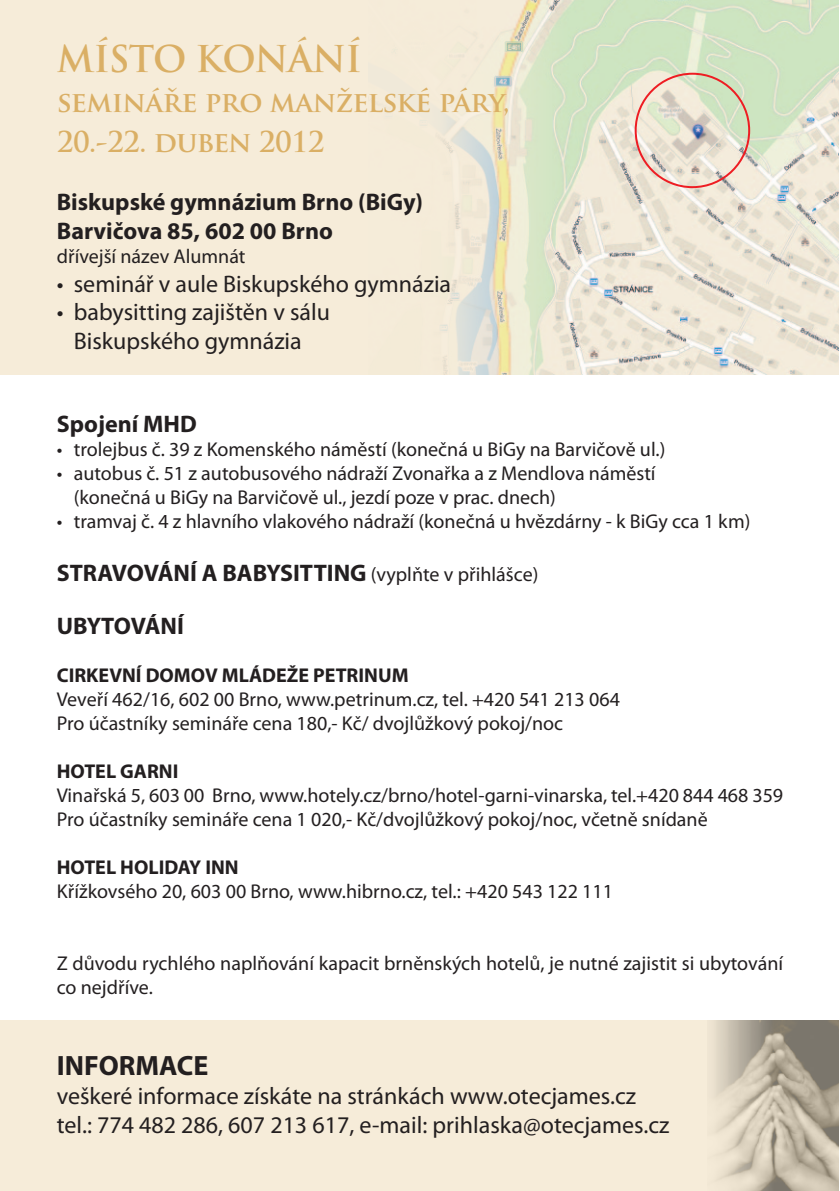
<style>
.page{position:relative;width:840px;height:1191px;background:#fff}
.page>*{position:absolute;margin:0;border:0;box-sizing:border-box;transform-origin:0 0}
.t1{font:700 36px "Trajan Pro";letter-spacing:-.025em;color:#daaf65}
.t2{font:700 28px/40px "Trajan Pro";letter-spacing:-.02em;color:#daaf65}
.t3{font:700 28px "Myriad Pro";color:#231f20}
.t4{font:24px/28.8px "Myriad Pro";color:#231f20;text-align:center}
.t5{font:700 24px/28.8px "Myriad Pro";color:#231f20}
.t6{font:20px/24px "Myriad Pro";color:#231f20}
.t7{font:700 20px "Myriad Pro";color:#231f20}
.s1{font-weight:400;font-size:20px}
</style>
<div class="page">
<div style="left:0;top:1px;width:838px;height:373px;background:#f6ecd9"></div>
<img style="left:394px;top:1px;width:444px;height:373px">
<div style="left:0;top:1020px;width:838px;height:171px;background:#f6ecd9"></div>
<div style="left:634px;top:73px;width:115px;height:115px;border:2px solid #ee1d23;border-radius:50%"></div>
<img style="left:713px;top:1020px;width:125px;height:171px">
<h1 class="t1" style="left:57px;top:37px;width:306px">MÍSTO KONÁNÍ</h1>
<h2 class="t2" style="left:57px;top:83px;width:454px">semináře pro manželské páry,<br>20.-22. duben 2012</h2>
<p class="t5" style="left:57px;top:187px;width:367px">Biskupské gymnázium Brno (BiGy)<br>Barvičova 85, 602 00 Brno</p>
<p class="t6" style="left:57px;top:244px;width:190px">dřívejší název Alumnát</p>
<p class="t4" style="left:57px;top:269px;width:396px">• seminář v aule Biskupského gymnázia</p>
<p class="t4" style="left:57px;top:298px;width:274px">• babysitting zajištěn v sálu<br>Biskupského gymnázia</p>
<p class="t5" style="left:57px;top:409px;width:141px">Spojení MHD</p>
<p class="t6" style="left:57px;top:437px;width:609px">• trolejbus č. 39 z Komenského náměstí (konečná u BiGy na Barvičově ul.)</p>
<p class="t6" style="left:74px;top:461px;width:583px;text-indent:-17px">• autobus č. 51 z autobusového nádraží Zvonařka a z Mendlova náměstí (konečná u BiGy na Barvičově ul., jezdí poze v prac. dnech)</p>
<p class="t6" style="left:57px;top:509px;width:694px">• tramvaj č. 4 z hlavního vlakového nádraží (konečná u hvězdárny - k BiGy cca 1 km)</p>
<p class="t5" style="left:57px;top:557px;width:483px">STRAVOVÁNÍ A BABYSITTING <span class="s1">(vyplňte v přihlášce)</span></p>
<p class="t5" style="left:57px;top:610px;width:129px">UBYTOVÁNÍ</p>
<p class="t7" style="left:57px;top:662px;width:353px">CIRKEVNÍ DOMOV MLÁDEŽE PETRINUM</p>
<p class="t6" style="left:57px;top:686px;width:564px">Veveří 462/16, 602 00 Brno, www.petrinum.cz, tel. +420 541 213 064<br>Pro účastníky semináře cena 180,- Kč/ dvojlůžkový pokoj/noc</p>
<p class="t7" style="left:57px;top:758px;width:123px">HOTEL GARNI</p>
<p class="t6" style="left:57px;top:782px;width:727px">Vinařská 5, 603 00 Brno, www.hotely.cz/brno/hotel-garni-vinarska, tel.+420 844 468 359<br>Pro účastníky semináře cena 1 020,- Kč/dvojlůžkový pokoj/noc, včetně snídaně</p>
<p class="t7" style="left:57px;top:854px;width:183px">HOTEL HOLIDAY INN</p>
<p class="t6" style="left:57px;top:878px;width:557px">Křížkovsého 20, 603 00 Brno, www.hibrno.cz, tel.: +420 543 122 111</p>
<p class="t6" style="left:57px;top:950px;width:727px">Z důvodu rychlého naplňování kapacit brněnských hotelů, je nutné zajistit si ubytování co nejdříve.</p>
<h2 class="t3" style="left:57px;top:1047px;width:153px">INFORMACE</h2>
<p class="t4" style="left:57px;top:1081px;width:613px;text-align:left">veškeré informace získáte na stránkách www.otecjames.cz tel.: 774 482 286, 607 213 617, e-mail: prihlaska@otecjames.cz</p>
</div>
